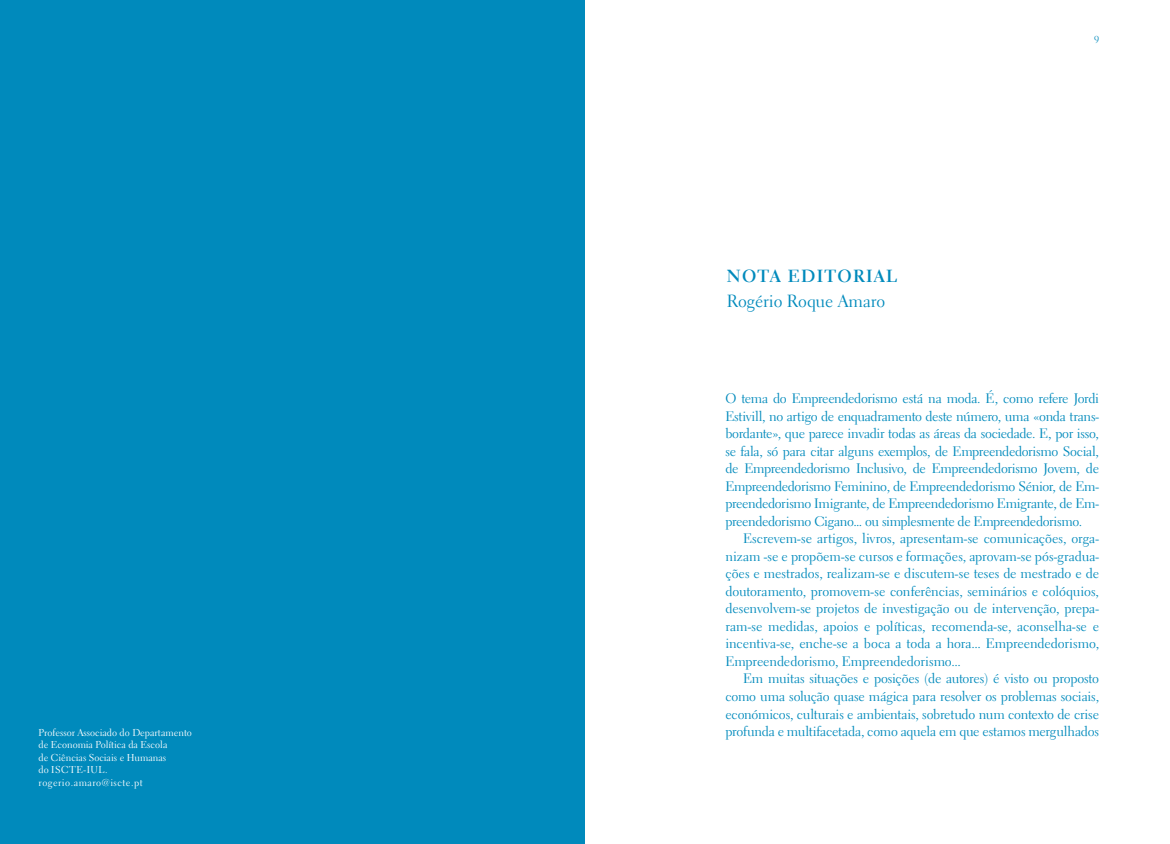
<style>
.page{position:relative;width:1170px;height:844px;background:#fff}
.page>*{position:absolute;margin:0;border:0;box-sizing:border-box;transform-origin:0 0}
.t1{font:17.5px "Electra LH";color:#008abc}
.t2{font:700 17.5px "Electra LH";letter-spacing:.075em;color:#008abc}
.t3{font:13.75px/17.5px "Electra LH";letter-spacing:-.015em;color:#008abc;text-align:justify}
.t4{font:10px/12.5px "Electra LH";color:#fff;text-align:justify}
.t5{font:10px "Electra LH";letter-spacing:.05em;color:#fff}
.t6{font:10px "Electra LH";color:#008abc}
</style>
<div class="page">
<div style="left:0;top:0;width:585px;height:843px;background:#008abc"></div>
<p class="t2" style="left:726px;top:265px;width:172px">NOTA EDITORIAL</p>
<p class="t1" style="left:726px;top:290px;width:160px">Rogério Roque Amaro</p>
<p class="t6" style="left:1093px;top:34px;width:6px">9</p>
<p class="t3" style="left:725px;top:389px;width:375px">O tema do Empreendedorismo está na moda. É, como refere Jordi Estivill, no artigo de enquadramento deste número, uma «onda trans&shy;bordante», que parece invadir todas as áreas da sociedade. E, por isso, se fala, só para citar alguns exemplos, de Empreendedorismo Social, de Empreendedorismo Inclusivo, de Empreendedorismo Jovem, de Empreendedorismo Feminino, de Empreendedorismo Sénior, de Em&shy;preendedorismo Imigrante, de Empreendedorismo Emigrante, de Em&shy;preendedorismo Cigano... ou simplesmente de Empreendedorismo.</p>
<p class="t3" style="left:725px;top:529px;width:375px;text-indent:18px">Escrevem-se artigos, livros, apresentam-se comunicações, orga&shy;nizam -se e propõem-se cursos e formações, aprovam-se pós-gradua&shy;ções e mestrados, realizam-se e discutem-se teses de mestrado e de doutoramento, promovem-se conferências, seminários e colóquios, desenvolvem-se projetos de investigação ou de intervenção, prepa&shy;ram-se medidas, apoios e políticas, recomenda-se, aconselha-se e incentiva-se, enche-se a boca a toda a hora... Empreendedorismo, Empreendedorismo, Empreendedorismo...</p>
<p class="t3" style="left:725px;top:669px;width:375px;text-indent:18px">Em muitas situações e posições (de autores) é visto ou proposto como uma solução quase mágica para resolver os problemas sociais, económicos, culturais e ambientais, sobretudo num contexto de crise</p>
<p class="t4" style="left:39px;top:725px;width:155px">Professor Associado do Departamento</p>
<p class="t3" style="left:725px;top:722px;width:375px">profunda e multifacetada, como aquela em que estamos mergulhados</p>
<p class="t4" style="left:39px;top:738px;width:130px">de Economia Política da Escola de Ciências Sociais e Humanas do ISCTE-IUL.</p>
<p class="t5" style="left:39px;top:775px;width:105px">rogerio.amaro@iscte.pt</p>
</div>
